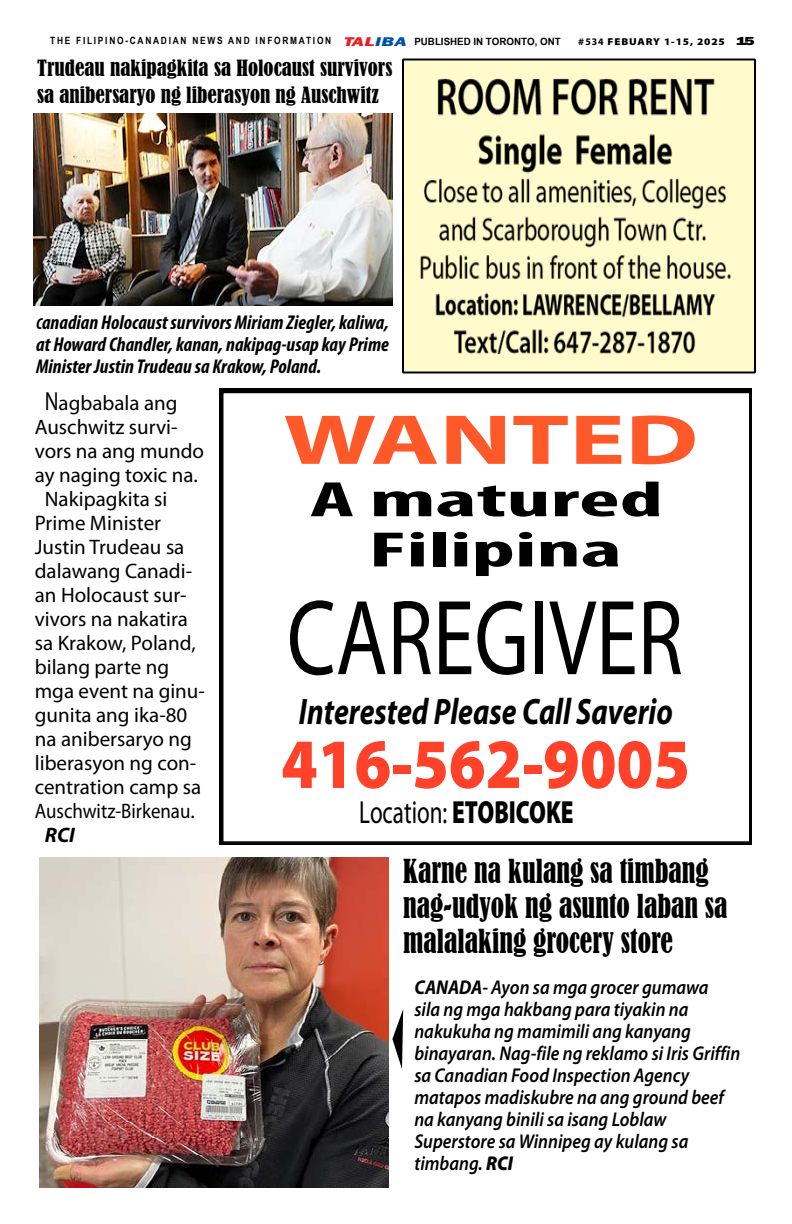
<style>
.page{position:relative;width:792px;height:1224px;background:#fff}
.page>*{position:absolute;margin:0;border:0;box-sizing:border-box;transform-origin:0 0}
.t1{font:107.7px "Myriad Pro";color:#000;scale:.78 1}
.t2{font:900 71.1px "Myriad Pro";color:#ff4229;scale:.9 1}
.t3{font:700 71.1px "Myriad Pro";color:#ff5929;scale:1.47 1}
.t4{font:700 condensed 50px "Myriad Pro";color:#000;scale:1.94 1}
.t5{font:italic 700 37px "Myriad Pro";color:#000;scale:.8 1}
.t6{font:32.1px "Myriad Pro";color:#000;scale:.72 1}
.t7{font:condensed 31px/35px "Bernard";color:#000;scale:.9 1}
.t8{font:21px "Myriad Pro";color:#000}
.t9{font:condensed 21px/27px "Bernard";color:#000}
.t10{font:21px "Myriad Pro";color:#000;scale:.9 1}
.t11{font:italic 700 21px "Myriad Pro";color:#000}
.t12{font:italic 600 20px/22px "Myriad Pro";color:#000;scale:.9 1}
.t13{font:italic 700 condensed 20px/22px "Myriad Pro";color:#000;text-align:justify}
.t14{font:800 12px "Franklin Gothic";color:#000;scale:1.5 1}
.t15{font:700 10px "Arial Narrow";letter-spacing:.17em;color:#000}
.t16{font:900 10px "Myriad Pro";letter-spacing:.08em;color:#000;scale:1.1 1}
.s1{font-family:"Franklin Gothic";font-weight:800;font-style:italic;font-size:13px;color:#ed1d24}
.s2{font-family:"Franklin Gothic";font-weight:800;font-style:italic;font-size:13px;color:#0052a4}
.s3{font-weight:700}
.s4{font-size:16px}
.s5{font-size:26.2px}
.s6{font-weight:900}
</style>
<div class="page">
<div style="left:402px;top:58px;width:354px;height:316px;background:#fffbcc;border:2px solid #000"></div>
<svg style="left:219px;top:388px;width:532px;height:456px"></svg>
<img style="left:420px;top:78px;width:310px;height:277px">
<img style="left:39px;top:857px;width:350px;height:330px">
<svg style="left:392px;top:1010px;width:11px;height:59px"></svg>
<img style="left:33px;top:114px;width:360px;height:192px">
<p class="t15" style="left:50px;top:33px;width:512px">THE FILIPINO-CANADIAN NEWS AND INFORMATION <span class="s1">TAL</span><span class="s2">IBA</span> PUBLISHED IN TORONTO, ONT</p>
<p class="t14" style="left:736px;top:33px;width:14px">15</p>
<p class="t16" style="left:578px;top:34px;width:135px"><span class="s3">#534</span> FEBUARY 1-15, 2025</p>
<p class="t9" style="left:37px;top:54px;width:357px">Trudeau nakipagkita sa Holocaust survivors sa anibersaryo ng liberasyon ng Auschwitz</p>
<p class="t13" style="left:36px;top:311px;width:354px"><span class="s4">C</span>anadian Holocaust survivors Miriam Ziegler, kaliwa, at Howard Chandler, kanan, nakipag-usap kay Prime Minister Justin Trudeau sa Krakow, Poland.</p>
<p class="t8" style="left:45px;top:390px;width:134px"><span class="s5">N</span>agbabala ang</p>
<p class="t8" style="left:35px;top:414px;width:144px">Auschwitz survi-</p>
<p class="t8" style="left:35px;top:438px;width:171px">vors na ang mundo</p>
<p class="t8" style="left:35px;top:462px;width:165px">ay naging toxic na.</p>
<p class="t8" style="left:45px;top:486px;width:124px">Nakipagkita si</p>
<p class="t8" style="left:35px;top:510px;width:128px">Prime Minister</p>
<p class="t8" style="left:35px;top:534px;width:151px">Justin Trudeau sa</p>
<p class="t8" style="left:35px;top:558px;width:159px">dalawang Canadi-</p>
<p class="t8" style="left:35px;top:582px;width:153px">an Holocaust sur-</p>
<p class="t8" style="left:35px;top:606px;width:155px">vivors na nakatira</p>
<p class="t8" style="left:35px;top:630px;width:162px">sa Krakow, Poland,</p>
<p class="t8" style="left:35px;top:654px;width:136px">bilang parte ng</p>
<p class="t8" style="left:35px;top:678px;width:172px">mga event na ginu-</p>
<p class="t8" style="left:35px;top:702px;width:154px">gunita ang ika-80</p>
<p class="t8" style="left:35px;top:726px;width:159px">na anibersaryo ng</p>
<p class="t8" style="left:35px;top:750px;width:163px">liberasyon ng con-</p>
<p class="t8" style="left:35px;top:774px;width:168px">centration camp sa</p>
<p class="t10" style="left:35px;top:798px;width:179px">Auschwitz-Birkenau.</p>
<p class="t11" style="left:45px;top:822px;width:32px">RCI</p>
<h2 class="t3" style="left:283px;top:394px;width:284px">WANTED</h2>
<h3 class="t4" style="left:310px;top:468px;width:183px">A matured</h3>
<h3 class="t4" style="left:369px;top:519px;width:132px">Filipina</h3>
<h1 class="t1" style="left:287px;top:572px;width:509px">CAREGIVER</h1>
<h3 class="t5" style="left:299px;top:688px;width:469px">Interested Please Call Saverio</h3>
<h2 class="t2" style="left:281px;top:717px;width:456px">416-562-9005</h2>
<h3 class="t6" style="left:359px;top:793px;width:299px">Location: <span class="s6">ETOBICOKE</span></h3>
<h3 class="t7" style="left:403px;top:854px;width:362px">Karne na kulang sa timbang nag-udyok ng asunto laban sa malalaking grocery store</h3>
<p class="t12" style="left:414px;top:976px;width:364px"><span class="s3">CANADA</span>- Ayon sa mga grocer gumawa<br>sila ng mga hakbang para tiyakin na nakukuha ng mamimili ang kanyang binayaran. Nag-file ng reklamo si Iris Griffin sa Canadian Food Inspection Agency matapos madiskubre na ang ground beef na kanyang binili sa isang Loblaw Superstore sa Winnipeg ay kulang sa timbang. <span class="s6">RCI</span></p>
</div>
